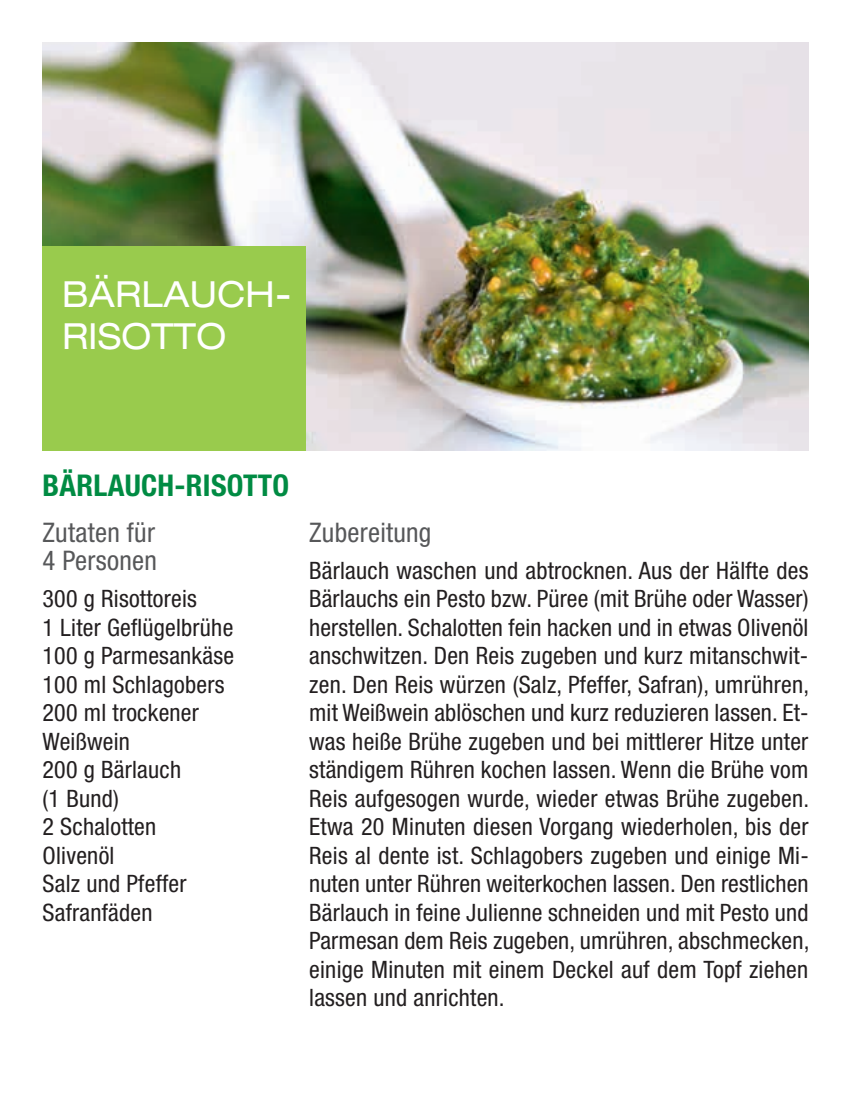
<style>
.page{position:relative;width:851px;height:1106px;background:#fff}
.page>*{position:absolute;margin:0;border:0;box-sizing:border-box;transform-origin:0 0}
.t1{font:expanded 36px/42px "Helvetica Neue LT Pro";letter-spacing:.01em;color:#fff;scale:.95 1}
.t2{font:700 condensed 30px "Helvetica Neue LT Pro";letter-spacing:.01em;color:#008b43}
.t3{font:condensed 27px/28.5px "Helvetica Neue LT Pro";letter-spacing:.01em;color:#57585a}
.t4{font:condensed 24px/28.5px "Helvetica Neue LT Pro";letter-spacing:.01em;color:#231f20}
</style>
<div class="page">
<img style="left:43px;top:43px;width:765px;height:408px">
<div style="left:43px;top:247px;width:263px;height:204px;background:#99cb4d"></div>
<h1 class="t1" style="left:62px;top:272px;width:243px">BÄRLAUCH-<br>RISOTTO</h1>
<p class="t2" style="left:43px;top:467px;width:248px">BÄRLAUCH-RISOTTO</p>
<p class="t3" style="left:43px;top:517px;width:116px">Zutaten für<br>4 Personen</p>
<p class="t4" style="left:43px;top:584px;width:193px">300 g Risottoreis<br>1 Liter Geflügelbrühe<br>100 g Parmesankäse<br>100 ml Schlagobers<br>200 ml trockener<br>Weißwein<br>200 g Bärlauch<br>(1 Bund)<br>2 Schalotten<br>Olivenöl<br>Salz und Pfeffer<br>Safranfäden</p>
<p class="t3" style="left:309px;top:517px;width:124px">Zubereitung</p>
<p class="t4" style="left:309px;top:556px;width:501px;text-align:justify">Bärlauch waschen und abtrocknen. Aus der Hälfte des Bärlauchs ein Pesto bzw. Püree (mit Brühe oder Wasser) herstellen. Schalotten fein hacken und in etwas Olivenöl anschwitzen. Den Reis zugeben und kurz mitanschwit&shy;zen. Den Reis würzen (Salz, Pfeffer, Safran), umrühren, mit Weißwein ablöschen und kurz reduzieren lassen. Et&shy;was heiße Brühe zugeben und bei mittlerer Hitze unter ständigem Rühren kochen lassen. Wenn die Brühe vom Reis aufgesogen wurde, wieder etwas Brühe zugeben.<br>Etwa 20 Minuten diesen Vorgang wiederholen, bis der Reis al dente ist. Schlagobers zugeben und einige Mi&shy;nuten unter Rühren weiterkochen lassen. Den restlichen Bärlauch in feine Julienne schneiden und mit Pesto und Parmesan dem Reis zugeben, umrühren, abschmecken, einige Minuten mit einem Deckel auf dem Topf ziehen lassen und anrichten.</p>
</div>
